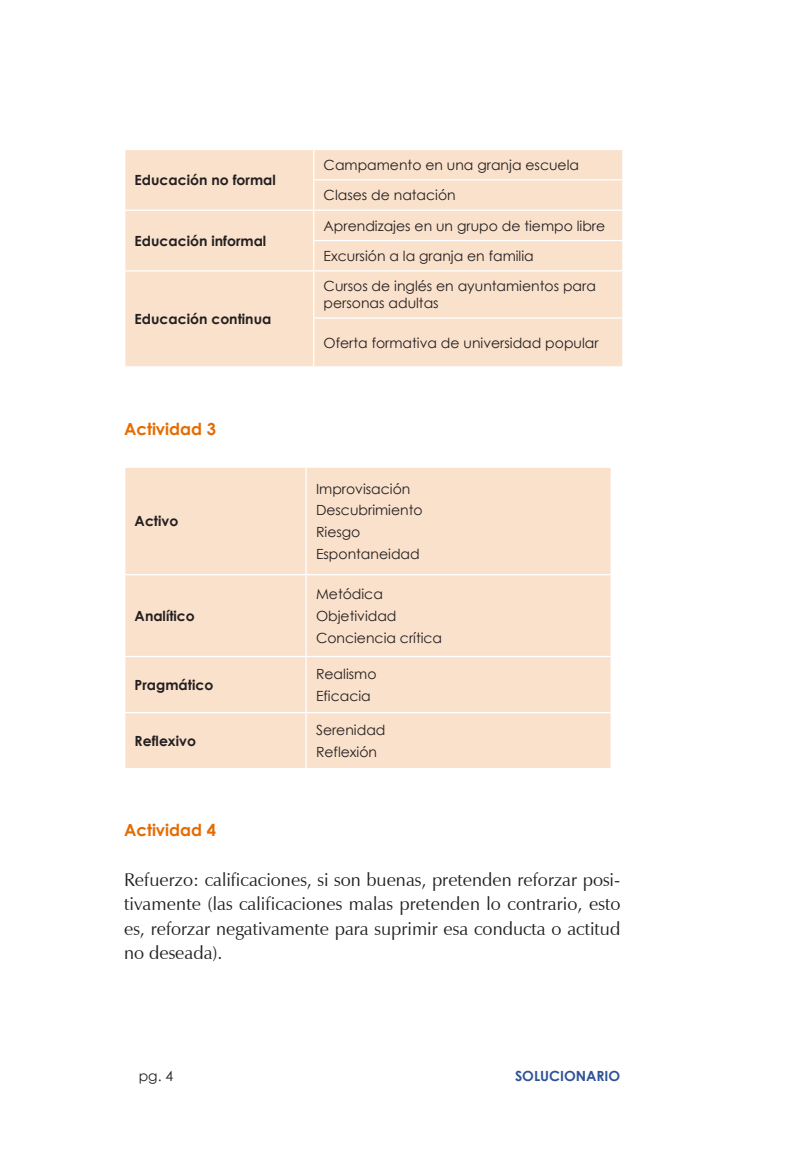
<style>
.page{position:relative;width:794px;height:1166px;background:#fff}
.page>*{position:absolute;margin:0;border:0;box-sizing:border-box;transform-origin:0 0}
.comun{font:18.38px/24.5px "Zapf Humanist 601 BT";color:#231f20;text-align:justify}
.Actividad{font:700 16.62px "Century Gothic";color:#e66b00}
.TABLA_-_normal{font:14px/16.8px "Century Gothic";color:#231f20}
.TABLA_-_normal-2{font:700 14px "Century Gothic";color:#231f20}
.t1{font:700 14px "Century Gothic";color:#2f5496}
</style>
<div class="page">
<div style="left:125px;top:150px;width:497px;height:216px;background:#fae1cc"></div>
<hr style="left:313px;top:179px;width:310px;height:1px;background:#fff">
<hr style="left:124px;top:210px;width:190px;height:1px;background:#fff">
<hr style="left:314px;top:210px;width:309px;height:1px;background:#fff">
<hr style="left:313px;top:240px;width:310px;height:1px;background:#fff">
<hr style="left:124px;top:270px;width:190px;height:2px;background:#fff">
<hr style="left:314px;top:270px;width:309px;height:2px;background:#fff">
<hr style="left:313px;top:317px;width:310px;height:2px;background:#fff">
<svg style="left:313px;top:150px;width:1px;height:29px"></svg>
<hr style="left:313px;top:180px;width:1px;height:30px;background:#fff">
<svg style="left:313px;top:211px;width:1px;height:59px"></svg>
<hr style="left:313px;top:272px;width:1px;height:45px;background:#fff">
<hr style="left:313px;top:319px;width:1px;height:47px;background:#fff">
<svg style="left:622px;top:150px;width:1px;height:29px"></svg>
<svg style="left:622px;top:211px;width:1px;height:59px"></svg>
<div style="left:125px;top:468px;width:485px;height:300px;background:#fae1cc"></div>
<hr style="left:124px;top:574px;width:182px;height:1px;background:#fff">
<hr style="left:306px;top:574px;width:306px;height:1px;background:#fff">
<hr style="left:124px;top:656px;width:182px;height:1px;background:#fff">
<hr style="left:306px;top:656px;width:306px;height:1px;background:#fff">
<hr style="left:124px;top:712px;width:182px;height:1px;background:#fff">
<hr style="left:306px;top:712px;width:306px;height:1px;background:#fff">
<hr style="left:305px;top:468px;width:2px;height:106px;background:#fff">
<hr style="left:305px;top:575px;width:2px;height:81px;background:#fff">
<hr style="left:305px;top:657px;width:2px;height:55px;background:#fff">
<hr style="left:305px;top:713px;width:2px;height:55px;background:#fff">
<p class="TABLA_-_normal-2" style="left:135px;top:169px;width:143px">Educación no formal</p>
<p class="TABLA_-_normal-2" style="left:135px;top:230px;width:133px">Educación informal</p>
<p class="TABLA_-_normal-2" style="left:135px;top:308px;width:138px">Educación continua</p>
<p class="Actividad" style="left:124px;top:416px;width:94px">Actividad 3</p>
<p class="TABLA_-_normal-2" style="left:135px;top:510px;width:45px">Activo</p>
<p class="TABLA_-_normal-2" style="left:135px;top:605px;width:62px">Analítico</p>
<p class="TABLA_-_normal-2" style="left:135px;top:674px;width:80px">Pragmático</p>
<p class="TABLA_-_normal-2" style="left:135px;top:730px;width:63px">Reflexivo</p>
<p class="TABLA_-_normal" style="left:323px;top:156px;width:257px">Campamento en una granja escuela</p>
<p class="TABLA_-_normal" style="left:323px;top:187px;width:134px">Clases de natación</p>
<p class="TABLA_-_normal" style="left:323px;top:217px;width:283px">Aprendizajes en un grupo de tiempo libre</p>
<p class="TABLA_-_normal" style="left:323px;top:247px;width:212px">Excursión a la granja en familia</p>
<p class="TABLA_-_normal" style="left:323px;top:278px;width:274px">Cursos de inglés en ayuntamientos para personas adultas</p>
<p class="TABLA_-_normal" style="left:323px;top:334px;width:276px">Oferta formativa de universidad popular</p>
<p class="TABLA_-_normal" style="left:316px;top:480px;width:96px">Improvisación</p>
<p class="TABLA_-_normal" style="left:316px;top:502px;width:108px">Descubrimiento</p>
<p class="TABLA_-_normal" style="left:316px;top:523px;width:46px">Riesgo</p>
<p class="TABLA_-_normal" style="left:316px;top:545px;width:105px">Espontaneidad</p>
<p class="TABLA_-_normal" style="left:316px;top:585px;width:68px">Metódica</p>
<p class="TABLA_-_normal" style="left:316px;top:607px;width:82px">Objetividad</p>
<p class="TABLA_-_normal" style="left:316px;top:629px;width:128px">Conciencia crítica</p>
<p class="TABLA_-_normal" style="left:316px;top:665px;width:62px">Realismo</p>
<p class="TABLA_-_normal" style="left:316px;top:687px;width:56px">Eficacia</p>
<p class="TABLA_-_normal" style="left:316px;top:721px;width:71px">Serenidad</p>
<p class="TABLA_-_normal" style="left:316px;top:743px;width:63px">Reflexión</p>
<p class="Actividad" style="left:124px;top:818px;width:94px">Actividad 4</p>
<p class="comun" style="left:124px;top:867px;width:498px">Refuerzo: calificaciones, si son buenas, pretenden reforzar posi&shy;tivamente (las calificaciones malas pretenden lo contrario, esto es, reforzar negativamente para suprimir esa conducta o actitud no deseada).</p>
<p class="TABLA_-_normal" style="left:139px;top:1067px;width:36px">pg. 4</p>
<p class="t1" style="left:515px;top:1065px;width:107px">SOLUCIONARIO</p>
</div>
